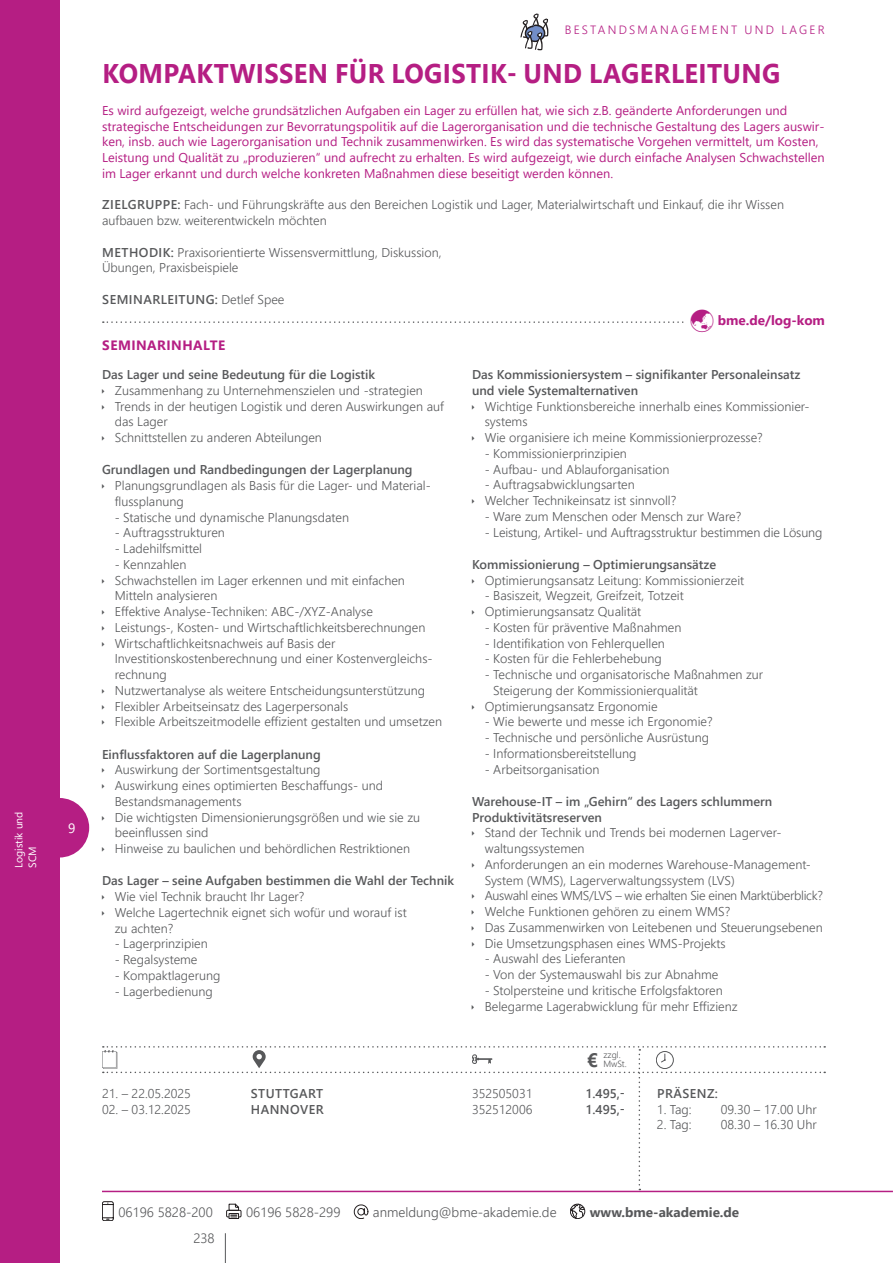
<style>
.page{position:relative;width:893px;height:1263px;background:#fff}
.page>*{position:absolute;margin:0;border:0;box-sizing:border-box;transform-origin:0 0}
.t1{font:700 27px "Segoe UI";letter-spacing:.015em;color:#b51e83;scale:.95 1}
.t2{font:700 19.5px "Segoe UI";color:#57585a}
.t3{font:300 13.5px "Segoe UI";color:#57585a}
.t4{font:700 13.5px "Segoe UI";color:#57585a}
.t5{font:700 13.5px "Segoe UI";color:#b51e83}
.t6{font:700 13.5px "Segoe UI";letter-spacing:.035em;color:#b51e83}
.t7{font:13.5px "Segoe UI";color:#fff}
.t8{font:300 12.75px/15.8px "Segoe UI";color:#57585a}
.t9{font:12.75px/15.8px "Segoe UI";color:#b51e83}
.t10{font:600 12.75px/15.8px "Segoe UI";color:#57585a}
.t11{font:600 12.75px "Segoe UI";letter-spacing:.035em;color:#57585a}
.t12{font:300 12px "Segoe UI";letter-spacing:.185em;color:#b51e83}
.t13{font:10.5px/13.5px "Segoe UI";color:#fff}
.t14{font:300 9px/9px "Segoe UI";color:#57585a}
.s1{font-weight:600}
.s2{font-weight:300}
</style>
<div class="page">
<div style="left:30px;top:798px;width:59px;height:59px;background:#b51e83;border-radius:50%"></div>
<div style="left:0;top:0;width:60px;height:1263px;background:#b51e83"></div>
<hr style="left:102px;top:1191px;width:791px;height:1px;background:#b51e83">
<svg style="left:102px;top:1046px;width:723px;height:144px"></svg>
<hr style="left:225px;top:1233px;width:1px;height:30px;background:#57585a">
<svg style="left:102px;top:1201px;width:12px;height:20px"></svg>
<div style="left:226px;top:1210px;width:15px;height:7px;border:1px solid #231f20"></div>
<svg style="left:229px;top:1204px;width:10px;height:15px"></svg>
<svg style="left:354px;top:1205px;width:14px;height:14px"></svg>
<svg style="left:570px;top:1204px;width:15px;height:15px"></svg>
<div style="left:570px;top:1204px;width:15px;height:15px;border:1px solid #231f20;border-radius:50%"></div>
<svg style="left:520px;top:13px;width:28px;height:37px"></svg>
<svg style="left:103px;top:321px;width:581px;height:2px"></svg>
<p class="t13" style="left:11px;top:868px;width:58px;rotate:-90deg">Logistik und<br>SCM</p>
<p class="t7" style="left:68px;top:816px;width:9px">9</p>
<p class="t12" style="left:565px;top:19px;width:261px">BESTANDSMANAGEMENT UND LAGER</p>
<h1 class="t1" style="left:102px;top:48px;width:715px">KOMPAKTWISSEN FÜR LOGISTIK- UND LAGERLEITUNG</h1>
<p class="t9" style="left:102px;top:101px;width:724px">Es wird aufgezeigt, welche grundsätzlichen Aufgaben ein Lager zu erfüllen hat, wie sich z.B. geänderte Anforderungen und strategische Entscheidungen zur Bevorratungspolitik auf die Lagerorganisation und die technische Gestaltung des Lagers auswir&shy;ken, insb. auch wie Lagerorganisation und Technik zusammenwirken. Es wird das systematische Vorgehen vermittelt, um Kosten, Leistung und Qualität zu „produzieren“ und aufrecht zu erhalten. Es wird aufgezeigt, wie durch einfache Analysen Schwachstellen im Lager erkannt und durch welche konkreten Maßnahmen diese beseitigt werden können.</p>
<p class="t8" style="left:102px;top:196px;width:683px"><span class="s1">ZIELGRUPPE:</span> Fach- und Führungskräfte aus den Bereichen Logistik und Lager, Materialwirtschaft und Einkauf, die ihr Wissen aufbauen bzw. weiterentwickeln möchten</p>
<p class="t8" style="left:102px;top:243px;width:341px"><span class="s1">METHODIK:</span> Praxisorientierte Wissensvermittlung, Diskussion,<br>Übungen, Praxisbeispiele</p>
<p class="t11" style="left:102px;top:287px;width:184px">SEMINARLEITUNG: <span class="s2">Detlef Spee</span></p>
<p class="t5" style="left:718px;top:308px;width:109px">bme.de/log-kom</p>
<p class="t6" style="left:102px;top:332px;width:124px">SEMINARINHALTE</p>
<p class="t10" style="left:102px;top:366px;width:275px">Das Lager und seine Bedeutung für die Logistik</p>
<p class="t8" style="left:115px;top:381px;width:331px">Zusammenhang zu Unternehmenszielen und -strategien Trends in der heutigen Logistik und deren Auswirkungen auf das Lager<br>Schnittstellen zu anderen Abteilungen</p>
<p class="t10" style="left:102px;top:461px;width:312px">Grundlagen und Randbedingungen der Lagerplanung</p>
<p class="t8" style="left:115px;top:477px;width:316px">Planungsgrundlagen als Basis für die Lager- und Material&shy;flussplanung</p>
<p class="t8" style="left:115px;top:508px;width:236px">- Statische und dynamische Planungsdaten</p>
<p class="t8" style="left:115px;top:524px;width:112px">- Auftragsstrukturen</p>
<p class="t8" style="left:115px;top:540px;width:89px">- Ladehilfsmittel</p>
<p class="t8" style="left:115px;top:555px;width:329px">- Kennzahlen<br>Schwachstellen im Lager erkennen und mit einfachen Mitteln analysieren<br>Effektive Analyse-Techniken: ABC-/XYZ-Analyse<br>Leistungs-, Kosten- und Wirtschaftlichkeitsberechnungen Wirtschaftlichkeitsnachweis auf Basis der Investitionskostenberechnung und einer Kostenvergleichs&shy;rechnung<br>Nutzwertanalyse als weitere Entscheidungsunterstützung Flexibler Arbeitseinsatz des Lagerpersonals<br>Flexible Arbeitszeitmodelle effizient gestalten und umsetzen</p>
<p class="t10" style="left:102px;top:745px;width:220px">Einflussfaktoren auf die Lagerplanung</p>
<p class="t8" style="left:115px;top:761px;width:307px">Auswirkung der Sortimentsgestaltung<br>Auswirkung eines optimierten Beschaffungs- und Bestandsmanagements<br>Die wichtigsten Dimensionierungsgrößen und wie sie zu beeinflussen sind<br>Hinweise zu baulichen und behördlichen Restriktionen</p>
<p class="t10" style="left:102px;top:872px;width:354px">Das Lager – seine Aufgaben bestimmen die Wahl der Technik</p>
<p class="t8" style="left:115px;top:887px;width:293px">Wie viel Technik braucht Ihr Lager?<br>Welche Lagertechnik eignet sich wofür und worauf ist zu achten?</p>
<p class="t8" style="left:115px;top:935px;width:94px">- Lagerprinzipien</p>
<p class="t8" style="left:115px;top:950px;width:84px">- Regalsysteme</p>
<p class="t8" style="left:115px;top:966px;width:107px">- Kompaktlagerung</p>
<p class="t8" style="left:115px;top:982px;width:99px">- Lagerbedienung</p>
<p class="t10" style="left:472px;top:366px;width:330px">Das Kommissioniersystem – signifikanter Personaleinsatz und viele Systemalternativen</p>
<p class="t8" style="left:485px;top:397px;width:326px">Wichtige Funktionsbereiche innerhalb eines Kommissionier&shy;systems<br>Wie organisiere ich meine Kommissionierprozesse?</p>
<p class="t8" style="left:485px;top:444px;width:144px">- Kommissionierprinzipien</p>
<p class="t8" style="left:485px;top:460px;width:186px">- Aufbau- und Ablauforganisation</p>
<p class="t8" style="left:485px;top:476px;width:193px">- Auftragsabwicklungsarten<br>Welcher Technikeinsatz ist sinnvoll?</p>
<p class="t8" style="left:485px;top:507px;width:258px">- Ware zum Menschen oder Mensch zur Ware?</p>
<p class="t8" style="left:485px;top:523px;width:339px">- Leistung, Artikel- und Auftragsstruktur bestimmen die Lösung</p>
<p class="t10" style="left:472px;top:555px;width:246px">Kommissionierung – Optimierungsansätze</p>
<p class="t8" style="left:485px;top:571px;width:261px">Optimierungsansatz Leitung: Kommissionierzeit</p>
<p class="t8" style="left:485px;top:587px;width:201px">- Basiszeit, Wegzeit, Greifzeit, Totzeit<br>Optimierungsansatz Qualität</p>
<p class="t8" style="left:485px;top:618px;width:198px">- Kosten für präventive Maßnahmen</p>
<p class="t8" style="left:485px;top:634px;width:182px">- Identifikation von Fehlerquellen</p>
<p class="t8" style="left:485px;top:650px;width:179px">- Kosten für die Fehlerbehebung</p>
<p class="t8" style="left:485px;top:665px;width:280px">- Technische und organisatorische Maßnahmen zur</p>
<p class="t8" style="left:493px;top:681px;width:206px">Steigerung der Kommissionierqualität</p>
<p class="t8" style="left:485px;top:697px;width:174px">Optimierungsansatz Ergonomie</p>
<p class="t8" style="left:485px;top:713px;width:229px">- Wie bewerte und messe ich Ergonomie?</p>
<p class="t8" style="left:485px;top:728px;width:226px">- Technische und persönliche Ausrüstung</p>
<p class="t8" style="left:485px;top:744px;width:153px">- Informationsbereitstellung</p>
<p class="t8" style="left:485px;top:760px;width:116px">- Arbeitsorganisation</p>
<p class="t10" style="left:472px;top:792px;width:302px">Warehouse-IT – im „Gehirn“ des Lagers schlummern<br>Produktivitätsreserven</p>
<p class="t8" style="left:485px;top:824px;width:340px">Stand der Technik und Trends bei modernen Lagerver&shy;waltungssystemen<br>Anforderungen an ein modernes Warehouse-Management-System (WMS), Lagerverwaltungssystem (LVS)<br>Auswahl eines WMS/LVS – wie erhalten Sie einen Marktüberblick?<br>Welche Funktionen gehören zu einem WMS?<br>Das Zusammenwirken von Leitebenen und Steuerungsebenen Die Umsetzungsphasen eines WMS-Projekts</p>
<p class="t8" style="left:485px;top:950px;width:142px">- Auswahl des Lieferanten</p>
<p class="t8" style="left:485px;top:965px;width:235px">- Von der Systemauswahl bis zur Abnahme</p>
<p class="t8" style="left:485px;top:981px;width:254px">- Stolpersteine und kritische Erfolgsfaktoren<br>Belegarme Lagerabwicklung für mehr Effizienz</p>
<h2 class="t2" style="left:587px;top:1042px;width:13px">€</h2>
<p class="t14" style="left:603px;top:1050px;width:25px">zzgl.<br>MwSt.</p>
<p class="t8" style="left:102px;top:1084px;width:90px">21. – 22.05.2025</p>
<p class="t11" style="left:251px;top:1081px;width:74px">STUTTGART</p>
<p class="t8" style="left:472px;top:1084px;width:62px">352505031</p>
<p class="t10" style="left:585px;top:1084px;width:41px">1.495,-</p>
<p class="t8" style="left:102px;top:1100px;width:90px">02. – 03.12.2025</p>
<p class="t11" style="left:251px;top:1097px;width:74px">HANNOVER</p>
<p class="t8" style="left:472px;top:1100px;width:62px">352512006</p>
<p class="t10" style="left:585px;top:1100px;width:41px">1.495,-</p>
<p class="t11" style="left:657px;top:1081px;width:62px">PRÄSENZ:</p>
<p class="t8" style="left:657px;top:1100px;width:36px">1. Tag:</p>
<p class="t8" style="left:721px;top:1100px;width:98px">09.30 – 17.00 Uhr</p>
<p class="t8" style="left:657px;top:1116px;width:36px">2. Tag:</p>
<p class="t8" style="left:721px;top:1116px;width:98px">08.30 – 16.30 Uhr</p>
<p class="t3" style="left:118px;top:1199px;width:96px">06196 5828-200</p>
<p class="t3" style="left:246px;top:1199px;width:96px">06196 5828-299</p>
<p class="t3" style="left:373px;top:1199px;width:185px">anmeldung@bme-akademie.de</p>
<p class="t4" style="left:590px;top:1199px;width:151px">www.bme-akademie.de</p>
<p class="t3" style="left:193px;top:1225px;width:23px">238</p>
</div>
